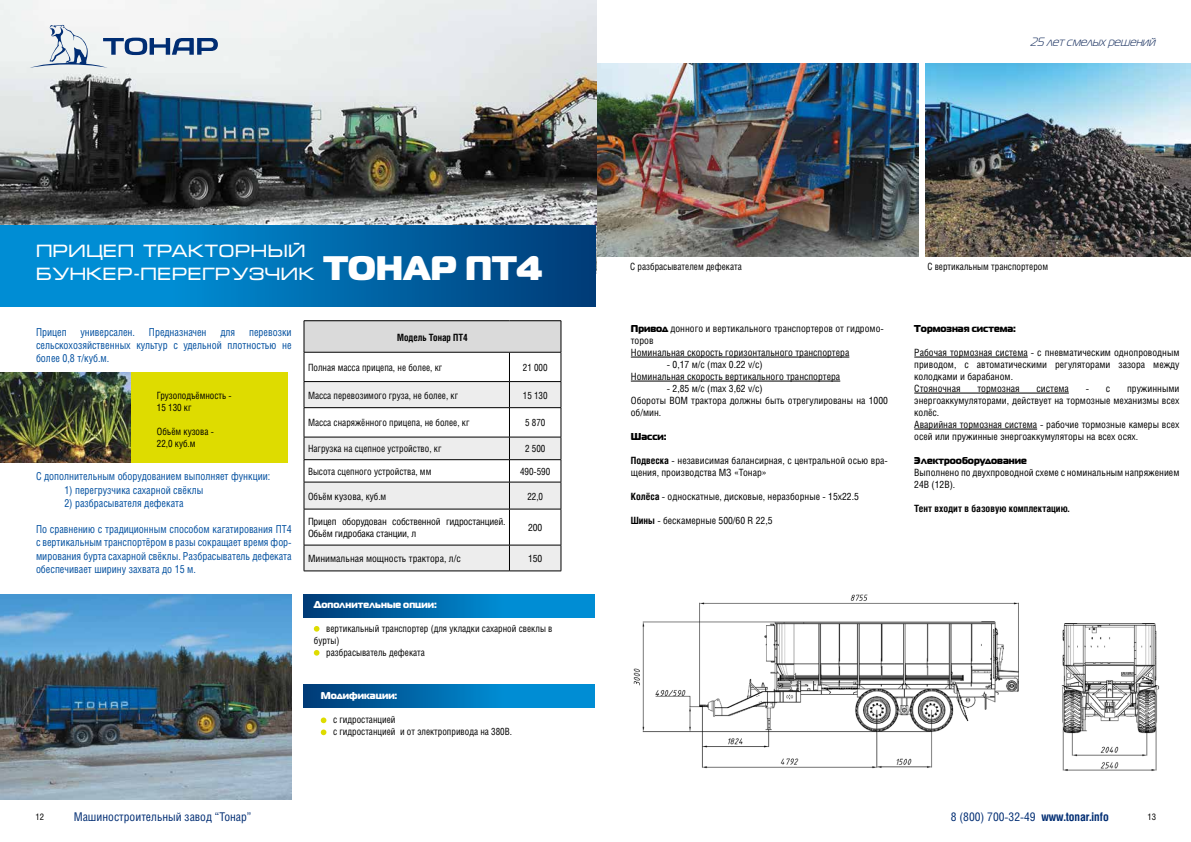
<style>
.page{position:relative;width:1191px;height:842px;background:#fff}
.page>*{position:absolute;margin:0;border:0;box-sizing:border-box;transform-origin:0 0}
.t1{font:18px/23px "Micra C";color:#fff}
.t2{font:12px "Helios Cond";color:#002d73}
.t3{font:italic 12px "Magistral C";color:#1f3664}
.t4{font:11px/13.2px "Helios Cond";color:#004f9f;text-align:justify;scale:.94 1}
.t5{font:10px/12px "Helios Cond";color:#000}
.t6{font:10px/12px "Helios Cond";color:#000;scale:.94 1}
.t7{font:10px/12px "Helios Cond";letter-spacing:-.02em;color:#000}
.t8{font:10px "Magistral Black C";color:#000;scale:.94 1}
.t9{font:10px "Magistral Black C";color:#fff;scale:.94 1}
.t10{font:700 10px "Helios Cond";color:#000}
.t11{font:700 10px "Helios Cond";color:#000;scale:.94 1}
.t12{font:9px "Helios Cond";color:#000}
.s1{font-family:"Magistral Black C";font-size:34px}
.s2{font-family:"Magistral Black C"}
.s3{font-weight:700}
</style>
<div class="page">
<img style="left:0;top:594px;width:292px;height:205px">
<img style="left:596px;top:63px;width:322px;height:194px">
<img style="left:925px;top:63px;width:266px;height:193px">
<img style="left:0;top:0;width:596px;height:273px">
<svg style="left:0;top:225px;width:595px;height:81px;background:#006fb1"></svg>
<div style="left:0;top:373px;width:287px;height:90px;background:#dedc00"></div>
<img style="left:0;top:373px;width:130px;height:90px">
<svg style="left:304px;top:594px;width:290px;height:24px;background:#006fb2"></svg>
<svg style="left:314px;top:626px;width:5px;height:6px"></svg>
<svg style="left:314px;top:650px;width:5px;height:6px"></svg>
<div style="left:304px;top:321px;width:257px;height:31px;background:#dadada"></div>
<svg style="left:305px;top:382px;width:256px;height:189px;fill:#ededed"></svg>
<hr style="left:304px;top:320px;width:205px;height:1px;background:#000">
<hr style="left:304px;top:321px;width:1px;height:31px;background:#000">
<hr style="left:509px;top:320px;width:52px;height:1px;background:#000">
<hr style="left:561px;top:321px;width:1px;height:31px;background:#000">
<hr style="left:304px;top:352px;width:205px;height:1px;background:#000">
<hr style="left:509px;top:352px;width:52px;height:1px;background:#000">
<hr style="left:304px;top:381px;width:205px;height:1px;background:#000">
<hr style="left:509px;top:381px;width:52px;height:1px;background:#000">
<hr style="left:304px;top:407px;width:205px;height:1px;background:#000">
<hr style="left:509px;top:407px;width:52px;height:1px;background:#000">
<hr style="left:304px;top:437px;width:205px;height:1px;background:#000">
<hr style="left:509px;top:437px;width:52px;height:1px;background:#000">
<hr style="left:304px;top:459px;width:205px;height:1px;background:#000">
<hr style="left:509px;top:459px;width:52px;height:1px;background:#000">
<hr style="left:304px;top:482px;width:205px;height:1px;background:#000">
<svg style="left:304px;top:352px;width:1px;height:157px"></svg>
<hr style="left:509px;top:482px;width:52px;height:1px;background:#000">
<svg style="left:509px;top:352px;width:1px;height:157px"></svg>
<svg style="left:561px;top:352px;width:1px;height:157px"></svg>
<hr style="left:304px;top:509px;width:205px;height:1px;background:#000">
<hr style="left:304px;top:509px;width:1px;height:36px;background:#000">
<hr style="left:509px;top:509px;width:52px;height:1px;background:#000">
<hr style="left:509px;top:509px;width:1px;height:36px;background:#000">
<hr style="left:561px;top:509px;width:1px;height:36px;background:#000">
<hr style="left:304px;top:545px;width:205px;height:1px;background:#000">
<svg style="left:304px;top:545px;width:1px;height:26px"></svg>
<hr style="left:509px;top:545px;width:52px;height:1px;background:#000">
<svg style="left:509px;top:545px;width:1px;height:26px"></svg>
<svg style="left:561px;top:545px;width:1px;height:26px"></svg>
<hr style="left:304px;top:571px;width:205px;height:1px;background:#000">
<hr style="left:509px;top:571px;width:52px;height:1px;background:#000">
<img style="left:633px;top:594px;width:386px;height:175px">
<img style="left:1061px;top:623px;width:99px;height:148px">
<hr style="left:631px;top:357px;width:218px;height:1px;background:#000">
<hr style="left:631px;top:381px;width:209px;height:1px;background:#000">
<svg style="left:304px;top:684px;width:290px;height:24px;background:#006fb2"></svg>
<svg style="left:321px;top:717px;width:5px;height:6px"></svg>
<svg style="left:321px;top:729px;width:5px;height:6px"></svg>
<hr style="left:914px;top:357px;width:113px;height:1px;background:#000">
<hr style="left:914px;top:393px;width:154px;height:1px;background:#000">
<hr style="left:914px;top:429px;width:123px;height:1px;background:#000">
<svg style="left:30px;top:25px;width:188px;height:43px"></svg>
<h1 class="t1" style="left:36px;top:240px;width:508px">Прицеп Тракторный бункер-перегрузчик <span class="s1">ТОНАР ПТ4</span></h1>
<p class="t3" style="left:1029px;top:36px;width:130px">25 летсмелыхрешений</p>
<p class="t6" style="left:630px;top:260px;width:120px">C разбрасывателем дефеката</p>
<p class="t6" style="left:927px;top:260px;width:130px">C вертикальным транспортером</p>
<p class="t4" style="left:36px;top:325px;width:273px;text-indent:213px">перевозки сельскохозяйственных культур с удельной плотностью не более 0,8 т/куб.м.</p>
<p class="t5" style="left:631px;top:322px;width:254px"><span class="s2">Привод</span> донного и вертикального транспортеров от гидромо&shy;торов<br>Номинальная скорость горизонтального транспортера</p>
<p class="t5" style="left:631px;top:358px;width:211px;text-indent:36px">- 0,17 м/с (max 0.22 v/c)<br>Номинальная скорость вертикального транспортера</p>
<p class="t5" style="left:631px;top:382px;width:259px;text-indent:36px">- 2,85 м/с (max 3,62 v/c)<br>Обороты ВОМ трактора должны быть отрегулированы на 1000 об/мин.</p>
<p class="t8" style="left:631px;top:430px;width:40px">Шасси:</p>
<p class="t5" style="left:631px;top:454px;width:259px"><span class="s3">Подвеска</span> - независимая балансирная, с центральной осью вра&shy;щения, производства МЗ «Тонар»</p>
<p class="t5" style="left:631px;top:490px;width:230px"><span class="s3">Колёса</span> - односкатные, дисковые, неразборные - 15х22.5</p>
<p class="t5" style="left:631px;top:514px;width:143px"><span class="s3">Шины</span> - бескамерные 500/60 R 22,5</p>
<p class="t4" style="left:36px;top:325px;width:34px">Прицеп</p>
<p class="t4" style="left:80px;top:325px;width:60px">универсален.</p>
<p class="t4" style="left:149px;top:325px;width:63px">Предназначен</p>
<p class="t4" style="left:220px;top:325px;width:17px">для</p>
<p class="t11" style="left:397px;top:331px;width:77px">Модель Тонар ПТ4</p>
<p class="t6" style="left:308px;top:361px;width:144px">Полная масса прицепа, не более, кг</p>
<p class="t6" style="left:523px;top:361px;width:28px">21 000</p>
<p class="t6" style="left:308px;top:389px;width:161px">Масса перевозимого груза, не более, кг</p>
<p class="t6" style="left:523px;top:389px;width:28px">15 130</p>
<p class="t6" style="left:308px;top:417px;width:173px">Масса снаряжённого прицепа, не более, кг</p>
<p class="t6" style="left:525px;top:417px;width:23px">5 870</p>
<p class="t6" style="left:308px;top:443px;width:143px">Нагрузка на сцепное устройство, кг</p>
<p class="t6" style="left:525px;top:443px;width:23px">2 500</p>
<p class="t6" style="left:308px;top:465px;width:133px">Высота сцепного устройства, мм</p>
<p class="t6" style="left:520px;top:465px;width:34px">490-590</p>
<p class="t6" style="left:308px;top:490px;width:85px">Объём кузова, куб.м</p>
<p class="t6" style="left:527px;top:490px;width:18px">22,0</p>
<p class="t7" style="left:308px;top:515px;width:199px">Прицеп оборудован собственной гидростанцией.<br>Обьём гидробака станции, л</p>
<p class="t5" style="left:528px;top:521px;width:16px">200</p>
<p class="t5" style="left:308px;top:552px;width:154px">Минимальная мощность трактора, л/с</p>
<p class="t5" style="left:528px;top:552px;width:16px">150</p>
<p class="t6" style="left:157px;top:389px;width:81px">Грузоподъёмность -<br>15 130 кг</p>
<p class="t6" style="left:157px;top:425px;width:62px">Объём кузова -<br>22,0 куб.м</p>
<p class="t4" style="left:36px;top:470px;width:251px">С дополнительным оборудованием выполняет функции:</p>
<p class="t4" style="left:64px;top:483px;width:149px">1) перегрузчика сахарной свёклы</p>
<p class="t4" style="left:64px;top:496px;width:128px">2) разбрасывателя дефеката</p>
<p class="t4" style="left:36px;top:522px;width:273px">По сравнению с традиционным способом кагатирования ПТ4 с вертикальным транспортёром в разы сокращает время фор&shy;мирования бурта сахарной свёклы. Разбрасыватель дефеката обеспечивает ширину захвата до 15 м.</p>
<p class="t9" style="left:314px;top:597px;width:133px">Дополнительные опции:</p>
<p class="t6" style="left:326px;top:622px;width:242px">вертикальный транспортер (для укладки сахарной свеклы в</p>
<p class="t6" style="left:314px;top:634px;width:29px">бурты)</p>
<p class="t6" style="left:326px;top:646px;width:106px">разбрасыватель дефеката</p>
<p class="t9" style="left:321px;top:689px;width:83px">Модификации:</p>
<p class="t6" style="left:333px;top:713px;width:192px">с гидростанцией<br>с гидростанцией и от электропривода на 380В.</p>
<p class="t8" style="left:914px;top:322px;width:110px">Тормозная система:</p>
<p class="t5" style="left:914px;top:346px;width:267px">Рабочая тормозная система - с пневматическим однопроводным приводом, с автоматическими регуляторами зазора между колодками и барабаном.<br>Стояночная</p>
<p class="t5" style="left:914px;top:382px;width:267px;text-indent:213px">пружинными энергоаккумуляторами, действует на тормозные механизмы всех колёс.<br>Аварийная тормозная система - рабочие тормозные камеры всех осей или пружинные энергоаккумуляторы на всех осях.</p>
<p class="t8" style="left:914px;top:454px;width:121px">Электрооборудование</p>
<p class="t5" style="left:914px;top:466px;width:267px">Выполнено по двухпроводной схеме с номинальным напряжением<br>24В (12В).</p>
<p class="t10" style="left:914px;top:503px;width:157px">Тент входит в базовую комплектацию.</p>
<p class="t5" style="left:977px;top:382px;width:44px">тормозная</p>
<p class="t5" style="left:1036px;top:382px;width:34px">система</p>
<p class="t5" style="left:1085px;top:382px;width:26px">- с</p>
<p class="t12" style="left:35px;top:811px;width:10px">12</p>
<p class="t2" style="left:74px;top:809px;width:179px">Машиностроительный завод “Тонар”</p>
<p class="t12" style="left:1147px;top:811px;width:10px">13</p>
<p class="t2" style="left:950px;top:809px;width:159px">8 (800) 700-32-49 <span class="s3">www.tonar.info</span></p>
</div>
